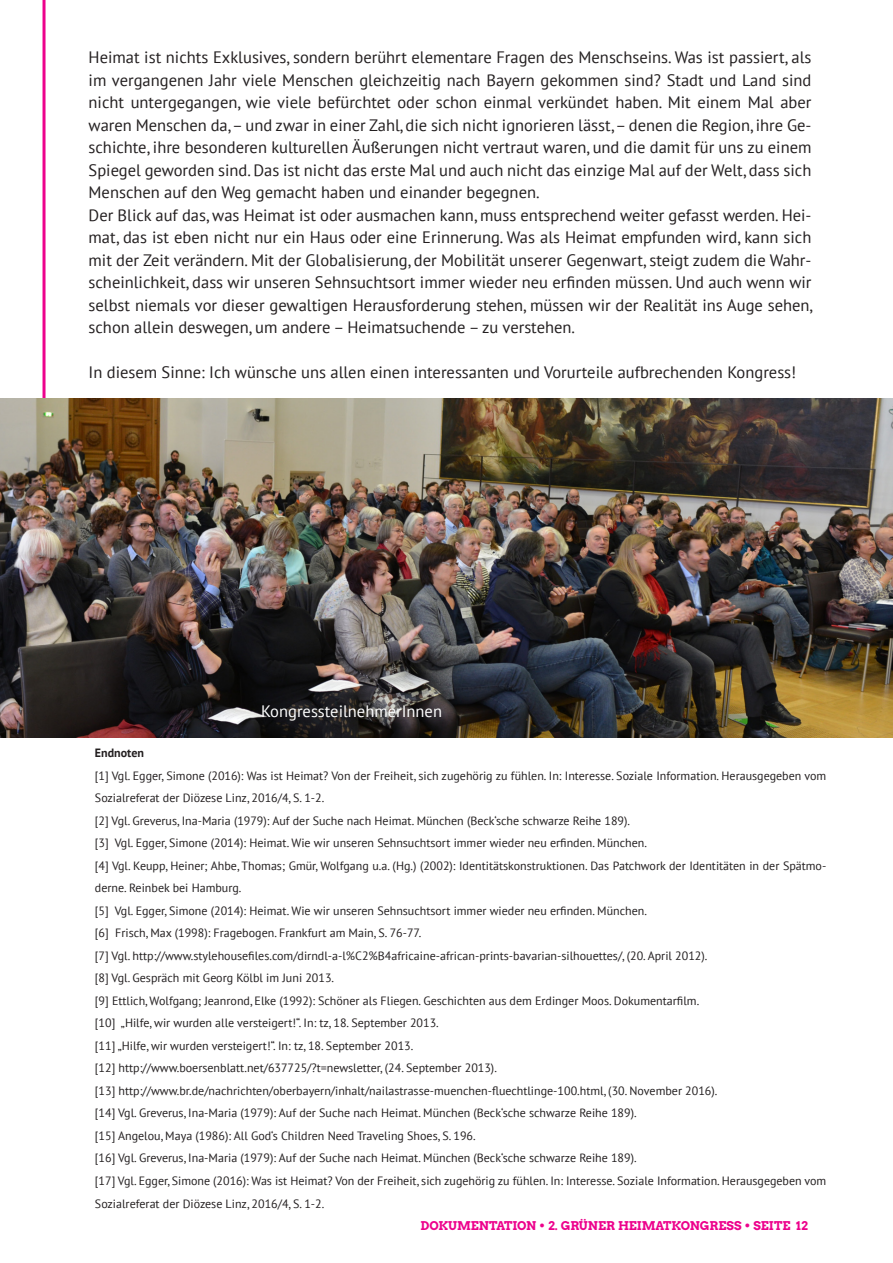
<style>
.page{position:relative;width:893px;height:1263px;background:#fff}
.page>*{position:absolute;margin:0;border:0;box-sizing:border-box;transform-origin:0 0}
.Fließtext_PT_Sans_11{font:16.5px/22.5px "PT Sans";color:#231f20;text-align:justify}
.Fließtext_PT_Sans_11-2{font:16.5px "PT Sans";color:#fff}
.Fließtext_PT_Sans_11-3{font:12px/22.5px "PT Sans";color:#231f20}
.t1{font:12px "Arvo Gruen";color:#ed028c}
.Fließtext_PT_Sans_11-4{font:700 12px "PT Sans";color:#231f20}
</style>
<div class="page">
<hr style="left:43px;top:0;width:3px;height:425px;background:#ed028c">
<img style="left:0;top:399px;width:893px;height:338px">
<p class="Fließtext_PT_Sans_11" style="left:89px;top:46px;width:724px">Heimat ist nichts Exklusives, sondern berührt elementare Fragen des Menschseins. Was ist passiert, als im vergangenen Jahr viele Menschen gleichzeitig nach Bayern gekommen sind? Stadt und Land sind nicht untergegangen, wie viele befürchtet oder schon einmal verkündet haben. Mit einem Mal aber waren Menschen da, – und zwar in einer Zahl, die sich nicht ignorieren lässt, – denen die Region, ihre Ge&shy;schichte, ihre besonderen kulturellen Äußerungen nicht vertraut waren, und die damit für uns zu einem Spiegel geworden sind. Das ist nicht das erste Mal und auch nicht das einzige Mal auf der Welt, dass sich Menschen auf den Weg gemacht haben und einander begegnen.</p>
<p class="Fließtext_PT_Sans_11" style="left:89px;top:203px;width:726px">Der Blick auf das, was Heimat ist oder ausmachen kann, muss entsprechend weiter gefasst werden. Hei&shy;mat, das ist eben nicht nur ein Haus oder eine Erinnerung. Was als Heimat empfunden wird, kann sich mit der Zeit verändern. Mit der Globalisierung, der Mobilität unserer Gegenwart, steigt zudem die Wahr&shy;scheinlichkeit, dass wir unseren Sehnsuchtsort immer wieder neu erfinden müssen. Und auch wenn wir selbst niemals vor dieser gewaltigen Herausforderung stehen, müssen wir der Realität ins Auge sehen, schon allein deswegen, um andere – Heimatsuchende – zu verstehen.</p>
<p class="Fließtext_PT_Sans_11" style="left:89px;top:361px;width:709px">In diesem Sinne: Ich wünsche uns allen einen interessanten und Vorurteile aufbrechenden Kongress!</p>
<p class="Fließtext_PT_Sans_11-2" style="left:261px;top:701px;width:183px">KongressteilnehmerInnen</p>
<p class="Fließtext_PT_Sans_11-4" style="left:95px;top:745px;width:51px">Endnoten</p>
<p class="Fließtext_PT_Sans_11-3" style="left:95px;top:764px;width:733px">[1] Vgl. Egger, Simone (2016): Was ist Heimat? Von der Freiheit, sich zugehörig zu fühlen. In: Interesse. Soziale Information. Herausgegeben vom<br>Sozialreferat der Diözese Linz, 2016/4, S. 1-2.</p>
<p class="Fließtext_PT_Sans_11-3" style="left:95px;top:809px;width:535px">[2] Vgl. Greverus, Ina-Maria (1979): Auf der Suche nach Heimat. München (Beck‘sche schwarze Reihe 189).</p>
<p class="Fließtext_PT_Sans_11-3" style="left:95px;top:832px;width:553px">[3] Vgl. Egger, Simone (2014): Heimat. Wie wir unseren Sehnsuchtsort immer wieder neu erfinden. München.</p>
<p class="Fließtext_PT_Sans_11-3" style="left:95px;top:854px;width:733px">[4] Vgl. Keupp, Heiner; Ahbe, Thomas; Gmür, Wolfgang u.a. (Hg.) (2002): Identitätskonstruktionen. Das Patchwork der Identitäten in der Spätmo&shy;derne. Reinbek bei Hamburg.</p>
<p class="Fließtext_PT_Sans_11-3" style="left:95px;top:899px;width:553px">[5] Vgl. Egger, Simone (2014): Heimat. Wie wir unseren Sehnsuchtsort immer wieder neu erfinden. München.</p>
<p class="Fließtext_PT_Sans_11-3" style="left:95px;top:922px;width:327px">[6] Frisch, Max (1998): Fragebogen. Frankfurt am Main, S. 76-77.</p>
<p class="Fließtext_PT_Sans_11-3" style="left:95px;top:944px;width:614px">[7] Vgl. http://www.stylehousefiles.com/dirndl-a-l%C2%B4africaine-african-prints-bavarian-silhouettes/, (20. April 2012).</p>
<p class="Fließtext_PT_Sans_11-3" style="left:95px;top:967px;width:240px">[8] Vgl. Gespräch mit Georg Kölbl im Juni 2013.</p>
<p class="Fließtext_PT_Sans_11-3" style="left:95px;top:989px;width:606px">[9] Ettlich, Wolfgang; Jeanrond, Elke (1992): Schöner als Fliegen. Geschichten aus dem Erdinger Moos. Dokumentarfilm.</p>
<p class="Fließtext_PT_Sans_11-3" style="left:95px;top:1012px;width:344px">[10] „Hilfe, wir wurden alle versteigert!“. In: tz, 18. September 2013.</p>
<p class="Fließtext_PT_Sans_11-3" style="left:95px;top:1034px;width:319px">[11] „Hilfe, wir wurden versteigert!“. In: tz, 18. September 2013.</p>
<p class="Fließtext_PT_Sans_11-3" style="left:95px;top:1057px;width:402px">[12] http://www.boersenblatt.net/637725/?t=newsletter, (24. September 2013).</p>
<p class="Fließtext_PT_Sans_11-3" style="left:95px;top:1079px;width:624px">[13] http://www.br.de/nachrichten/oberbayern/inhalt/nailastrasse-muenchen-fluechtlinge-100.html, (30. November 2016).</p>
<p class="Fließtext_PT_Sans_11-3" style="left:95px;top:1102px;width:542px">[14] Vgl. Greverus, Ina-Maria (1979): Auf der Suche nach Heimat. München (Beck‘sche schwarze Reihe 189).</p>
<p class="Fließtext_PT_Sans_11-3" style="left:95px;top:1124px;width:381px">[15] Angelou, Maya (1986): All God‘s Children Need Traveling Shoes, S. 196.</p>
<p class="Fließtext_PT_Sans_11-3" style="left:95px;top:1147px;width:542px">[16] Vgl. Greverus, Ina-Maria (1979): Auf der Suche nach Heimat. München (Beck‘sche schwarze Reihe 189).</p>
<p class="Fließtext_PT_Sans_11-3" style="left:95px;top:1169px;width:733px">[17] Vgl. Egger, Simone (2016): Was ist Heimat? Von der Freiheit, sich zugehörig zu fühlen. In: Interesse. Soziale Information. Herausgegeben vom<br>Sozialreferat der Diözese Linz, 2016/4, S. 1-2.</p>
<p class="t1" style="left:421px;top:1217px;width:389px">DOKUMENTATION • 2. GRÜNER HEIMATKONGRESS • SEITE 12</p>
</div>
